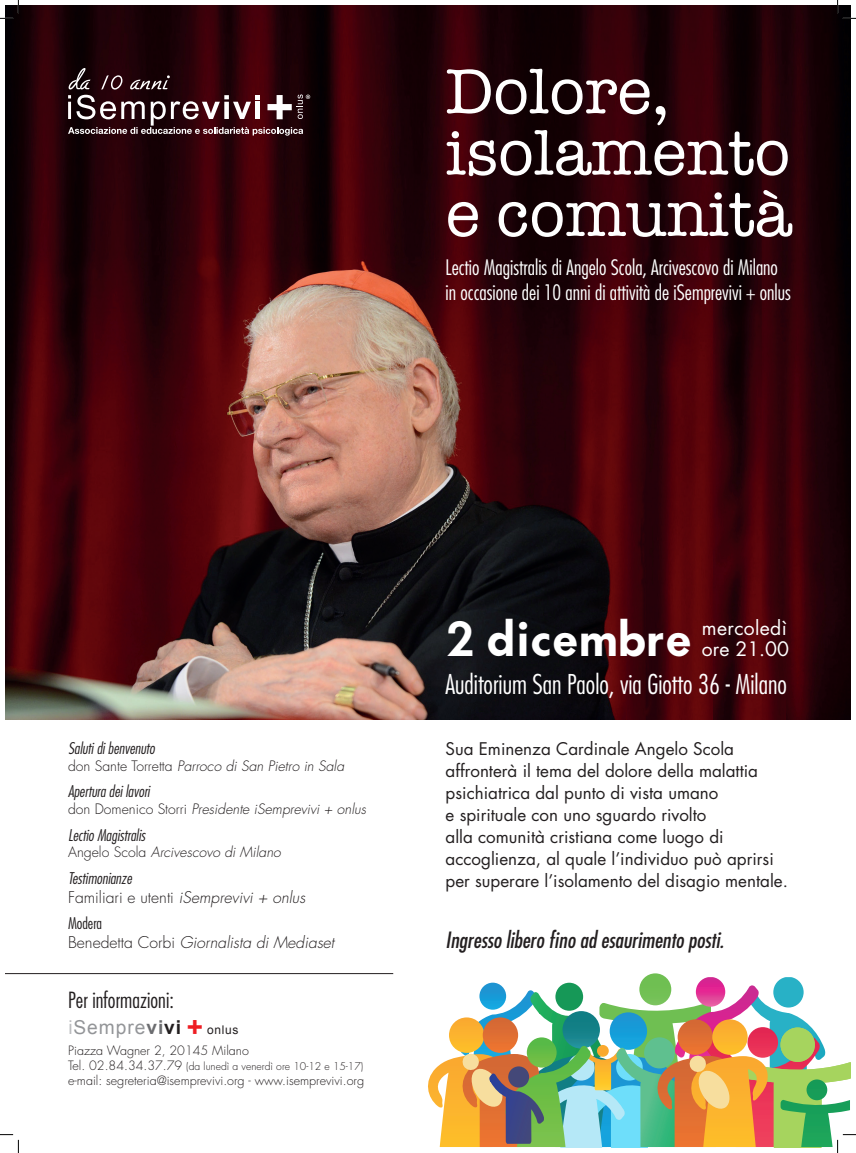
<style>
.page{position:relative;width:856px;height:1153px;background:#fff}
.page>*{position:absolute;margin:0;border:0;box-sizing:border-box;transform-origin:0 0}
.t1{font:65.45px/61.2px "American Typewriter";color:#fff}
.t2{font:600 43.05px "Futura";color:#fff}
.t3{font:300 condensed 26.6px "Futura";color:#fff}
.t4{font:italic condensed 21.88px "Futura";color:#231f20}
.t5{font:300 condensed 21.7px "Futura";color:#231f20}
.t6{font:300 condensed 20.74px "Futura";color:#fff}
.t7{font:19.34px "Futura";letter-spacing:.015em;color:#fff}
.t8{font:19.16px "Arial";letter-spacing:.05em;color:#939598}
.t9{font:16.97px/21.9px "Futura";color:#231f20}
.t10{font:italic 300 15.75px/18.9px "Futura";color:#231f20}
.t11{font:italic 300 condensed 15.75px "Futura";color:#231f20}
.t12{font:italic 300 14px "Futura";color:#231f20}
.t13{font:300 12.51px "Futura";color:#231f20}
.t14{font:11.99px "Arial";letter-spacing:.05em;color:#231f20}
.t15{font:300 10.41px "Futura";color:#231f20}
.s1{font-style:normal}
.s2{font-stretch:condensed}
.s3{font-style:normal;font-stretch:condensed}
.s4{color:#bcbdc0}
.s5{font-weight:700;color:#6c6d70}
.s6{font-weight:700;color:#231f20}
.s7{font-weight:700;font-size:27.82px;color:#ee1d23}
.s8{font-size:12.51px}
</style>
<div class="page">
<img style="left:6px;top:6px;width:843px;height:714px">
<svg style="left:639px;top:973px;width:32px;height:32px"></svg>
<svg style="left:68px;top:68px;width:242px;height:68px;background:#4b2b30"></svg>
<hr style="left:6px;top:973px;width:387px;height:1px;background:#231f20">
<svg style="left:0;top:0;width:19px;height:19px"></svg>
<svg style="left:0;top:1134px;width:19px;height:19px"></svg>
<svg style="left:836px;top:0;width:19px;height:19px"></svg>
<svg style="left:428px;top:977px;width:427px;height:176px"></svg>
<h1 class="t1" style="left:445px;top:59px;width:347px">Dolore, isolamento e comunità</h1>
<p class="t6" style="left:445px;top:255px;width:334px">Lectio Magistralis di Angelo Scola, Arcivescovo di Milano</p>
<p class="t6" style="left:445px;top:280px;width:346px">in occasione dei 10 anni di attività de iSemprevivi + onlus</p>
<p class="t11" style="left:68px;top:739px;width:88px">Saluti di benvenuto</p>
<p class="t12" style="left:68px;top:757px;width:278px"><span class="s1">don Sante Torretta</span> Parroco di San Pietro in Sala</p>
<p class="t11" style="left:68px;top:782px;width:83px">Apertura dei lavori</p>
<p class="t12" style="left:68px;top:801px;width:299px"><span class="s1">don Domenico Storri</span> Presidente iSemprevivi + onlus</p>
<p class="t11" style="left:68px;top:825px;width:79px">Lectio Magistralis</p>
<p class="t12" style="left:68px;top:844px;width:214px"><span class="s1">Angelo Scola</span> Arcivescovo di Milano</p>
<p class="t10" style="left:68px;top:869px;width:239px"><span class="s2">Testimonianze<br></span><span class="s1">Familiari e utenti</span> iSemprevivi + onlus</p>
<p class="t10" style="left:68px;top:914px;width:267px"><span class="s3">Modera<br></span><span class="s1">Benedetta Corbi</span> Giornalista di Mediaset</p>
<p class="t5" style="left:68px;top:987px;width:107px">Per informazioni:</p>
<p class="t8" style="left:68px;top:1015px;width:136px"><span class="s4">i</span>Sempre<span class="s5">vi</span><span class="s6">vi</span> <span class="s7">+</span></p>
<p class="t14" style="left:207px;top:1022px;width:32px">onlus</p>
<p class="t13" style="left:68px;top:1043px;width:182px">Piazza Wagner 2, 20145 Milano</p>
<p class="t15" style="left:68px;top:1060px;width:296px"><span class="s8">Tel. 02.84.34.37.79</span> (da lunedì a venerdì ore 10-12 e 15-17)</p>
<p class="t13" style="left:68px;top:1072px;width:297px">e-mail: segreteria@isemprevivi.org - www.isemprevivi.org</p>
<h2 class="t2" style="left:445px;top:608px;width:248px">2 dicembre</h2>
<p class="t7" style="left:701px;top:614px;width:86px">mercoledì</p>
<p class="t7" style="left:701px;top:635px;width:89px">ore 21.00</p>
<h3 class="t3" style="left:445px;top:668px;width:343px">Auditorium San Paolo, via Giotto 36 - Milano</h3>
<p class="t9" style="left:445px;top:738px;width:344px">Sua Eminenza Cardinale Angelo Scola affronterà il tema del dolore della malattia psichiatrica dal punto di vista umano<br>e spirituale con uno sguardo rivolto<br>alla comunità cristiana come luogo di accoglienza, al quale l’individuo può aprirsi per superare l’isolamento del disagio mentale.</p>
<p class="t4" style="left:445px;top:927px;width:280px">Ingresso libero fino ad esaurimento posti.</p>
</div>
